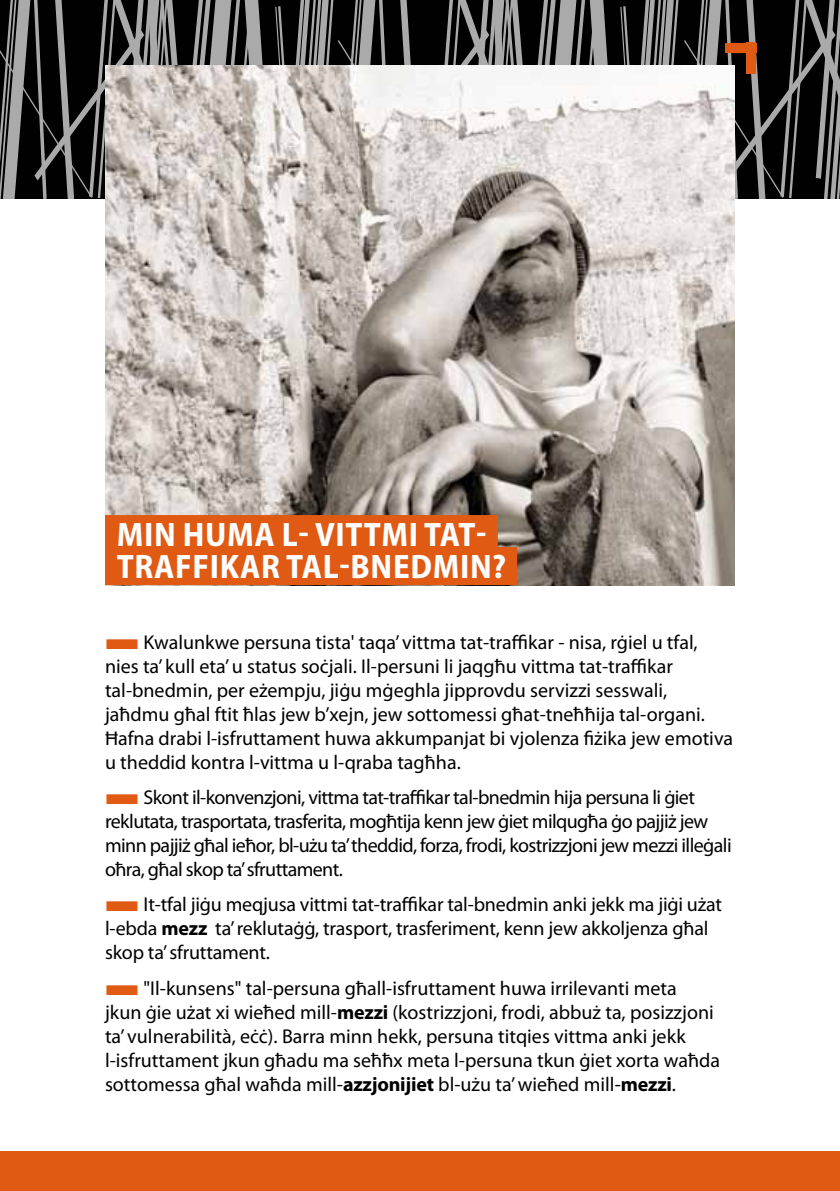
<style>
.page{position:relative;width:840px;height:1191px;background:#fff}
.page>*{position:absolute;margin:0;border:0;box-sizing:border-box;transform-origin:0 0}
.t1{font:700 semi-condensed 34px/32px "Myriad Pro";letter-spacing:.02em;color:#fff}
.t2{font:20px/24px "Myriad Pro";color:#000}
.t3{font:20px/24px "Myriad Pro";letter-spacing:-.03em;color:#000}
.s1{color:#e05a14}
.s2{font-weight:700}
</style>
<div class="page">
<svg style="left:0;top:0;width:839px;height:286px"></svg>
<div style="left:746px;top:43px;width:9px;height:31px;background:#e05a14"></div>
<div style="left:724px;top:43px;width:31px;height:9px;background:#e05a14"></div>
<img style="left:105px;top:65px;width:629px;height:520px">
<div style="left:105px;top:515px;width:392px;height:38px;background:#e05a14"></div>
<div style="left:105px;top:547px;width:412px;height:38px;background:#e05a14"></div>
<div style="left:0;top:1151px;width:839px;height:40px;background:#e05a14"></div>
<h1 class="t1" style="left:117px;top:518px;width:391px">MIN HUMA L- VITTMI TAT-<br>TRAFFIKAR TAL-BNEDMIN?</h1>
<p class="t2" style="left:105px;top:629px;width:629px"><span class="s1">■</span>Kwalunkwe persuna tista' taqa’ vittma tat-traffikar - nisa, rġiel u tfal, nies ta’ kull eta’ u status soċjali. Il-persuni li jaqgħu vittma tat-traffikar tal-bnedmin, per eżempju, jiġu mġeghla jipprovdu servizzi sesswali, jaħdmu għal ftit ħlas jew b’xejn, jew sottomessi għat-tneħħija tal-organi.<br>Ħafna drabi l-isfruttament huwa akkumpanjat bi vjolenza fiżika jew emotiva u theddid kontra l-vittma u l-qraba tagħha.</p>
<p class="t3" style="left:105px;top:785px;width:628px"><span class="s1">■</span>Skont il-konvenzjoni, vittma tat-traffikar tal-bnedmin hija persuna li ġiet reklutata, trasportata, trasferita, mogħtija kenn jew ġiet milqugħa ġo pajjiż jew minn pajjiż għal ieħor, bl-użu ta’ theddid, forza, frodi, kostrizzjoni jew mezzi illeġali oħra, għal skop ta’ sfruttament.</p>
<p class="t2" style="left:105px;top:892px;width:618px"><span class="s1">■</span>It-tfal jiġu meqjusa vittmi tat-traffikar tal-bnedmin anki jekk ma jiġi użat l-ebda <span class="s2">mezz</span> ta’ reklutaġġ, trasport, trasferiment, kenn jew akkoljenza għal skop ta’ sfruttament.</p>
<p class="t2" style="left:105px;top:975px;width:616px"><span class="s1">■</span>"Il-kunsens" tal-persuna għall-isfruttament huwa irrilevanti meta<br>jkun ġie użat xi wieħed mill-<span class="s2">mezzi</span> (kostrizzjoni, frodi, abbuż ta, posizzjoni ta’ vulnerabilità, eċċ). Barra minn hekk, persuna titqies vittma anki jekk l-isfruttament jkun għadu ma seħħx meta l-persuna tkun ġiet xorta waħda sottomessa għal waħda mill-<span class="s2">azzjonijiet</span> bl-użu ta’ wieħed mill-<span class="s2">mezzi</span>.</p>
</div>
